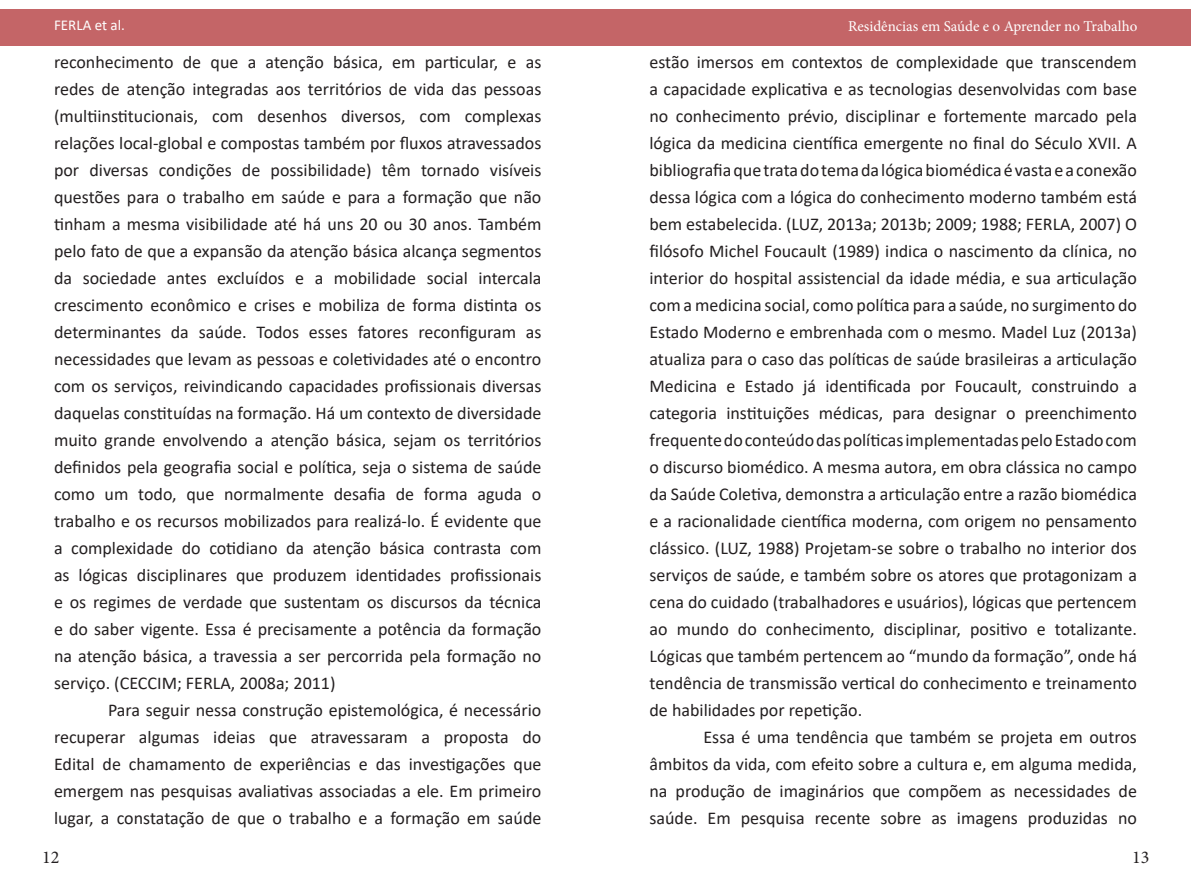
<style>
.page{position:relative;width:1191px;height:893px;background:#fff}
.page>*{position:absolute;margin:0;border:0;box-sizing:border-box;transform-origin:0 0}
.t1{font:18px/27px "Calibri";color:#231f20;text-align:justify}
.t2{font:18px "Minion Pro";color:#231f20}
.t3{font:15px "Minion Pro";color:#fff}
.t4{font:15px "Calibri";color:#fff}
</style>
<div class="page">
<div style="left:0;top:10px;width:1191px;height:36px;background:#c46567"></div>
<p class="t4" style="left:54px;top:15px;width:72px">FERLA et al.</p>
<p class="t3" style="left:848px;top:16px;width:291px">Residências em Saúde e o Aprender no Trabalho</p>
<p class="t1" style="left:54px;top:48px;width:489px">reconhecimento de que a atenção básica, em particular, e as redes de atenção integradas aos territórios de vida das pessoas (multiinstitucionais, com desenhos diversos, com complexas relações local-global e compostas também por fluxos atravessados por diversas condições de possibilidade) têm tornado visíveis questões para o trabalho em saúde e para a formação que não tinham a mesma visibilidade até há uns 20 ou 30 anos. Também pelo fato de que a expansão da atenção básica alcança segmentos da sociedade antes excluídos e a mobilidade social intercala crescimento econômico e crises e mobiliza de forma distinta os determinantes da saúde. Todos esses fatores reconfiguram as necessidades que levam as pessoas e coletividades até o encontro com os serviços, reivindicando capacidades profissionais diversas daquelas constituídas na formação. Há um contexto de diversidade muito grande envolvendo a atenção básica, sejam os territórios definidos pela geografia social e política, seja o sistema de saúde como um todo, que normalmente desafia de forma aguda o trabalho e os recursos mobilizados para realizá-lo. É evidente que a complexidade do cotidiano da atenção básica contrasta com as lógicas disciplinares que produzem identidades profissionais e os regimes de verdade que sustentam os discursos da técnica e do saber vigente. Essa é precisamente a potência da formação na atenção básica, a travessia a ser percorrida pela formação no serviço. (CECCIM; FERLA, 2008a; 2011)</p>
<p class="t1" style="left:54px;top:696px;width:489px;text-indent:54px">Para seguir nessa construção epistemológica, é necessário recuperar algumas ideias que atravessaram a proposta do Edital de chamamento de experiências e das investigações que emergem nas pesquisas avaliativas associadas a ele. Em primeiro lugar, a constatação de que o trabalho e a formação em saúde</p>
<p class="t1" style="left:649px;top:48px;width:489px">estão imersos em contextos de complexidade que transcendem a capacidade explicativa e as tecnologias desenvolvidas com base no conhecimento prévio, disciplinar e fortemente marcado pela lógica da medicina científica emergente no final do Século XVII. A bibliografia que trata do tema da lógica biomédica é vasta e a conexão dessa lógica com a lógica do conhecimento moderno também está bem estabelecida. (LUZ, 2013a; 2013b; 2009; 1988; FERLA, 2007) O filósofo Michel Foucault (1989) indica o nascimento da clínica, no interior do hospital assistencial da idade média, e sua articulação com a medicina social, como política para a saúde, no surgimento do Estado Moderno e embrenhada com o mesmo. Madel Luz (2013a) atualiza para o caso das políticas de saúde brasileiras a articulação Medicina e Estado já identificada por Foucault, construindo a categoria instituições médicas, para designar o preenchimento frequente do conteúdo das políticas implementadas pelo Estado com o discurso biomédico. A mesma autora, em obra clássica no campo da Saúde Coletiva, demonstra a articulação entre a razão biomédica e a racionalidade científica moderna, com origem no pensamento clássico. (LUZ, 1988) Projetam-se sobre o trabalho no interior dos serviços de saúde, e também sobre os atores que protagonizam a cena do cuidado (trabalhadores e usuários), lógicas que pertencem ao mundo do conhecimento, disciplinar, positivo e totalizante.<br>Lógicas que também pertencem ao “mundo da formação”, onde há tendência de transmissão vertical do conhecimento e treinamento de habilidades por repetição.</p>
<p class="t1" style="left:649px;top:723px;width:489px;text-indent:54px">Essa é uma tendência que também se projeta em outros âmbitos da vida, com efeito sobre a cultura e, em alguma medida, na produção de imaginários que compõem as necessidades de saúde. Em pesquisa recente sobre as imagens produzidas no</p>
<p class="t2" style="left:42px;top:845px;width:19px">12</p>
<p class="t2" style="left:1132px;top:845px;width:19px">13</p>
</div>
